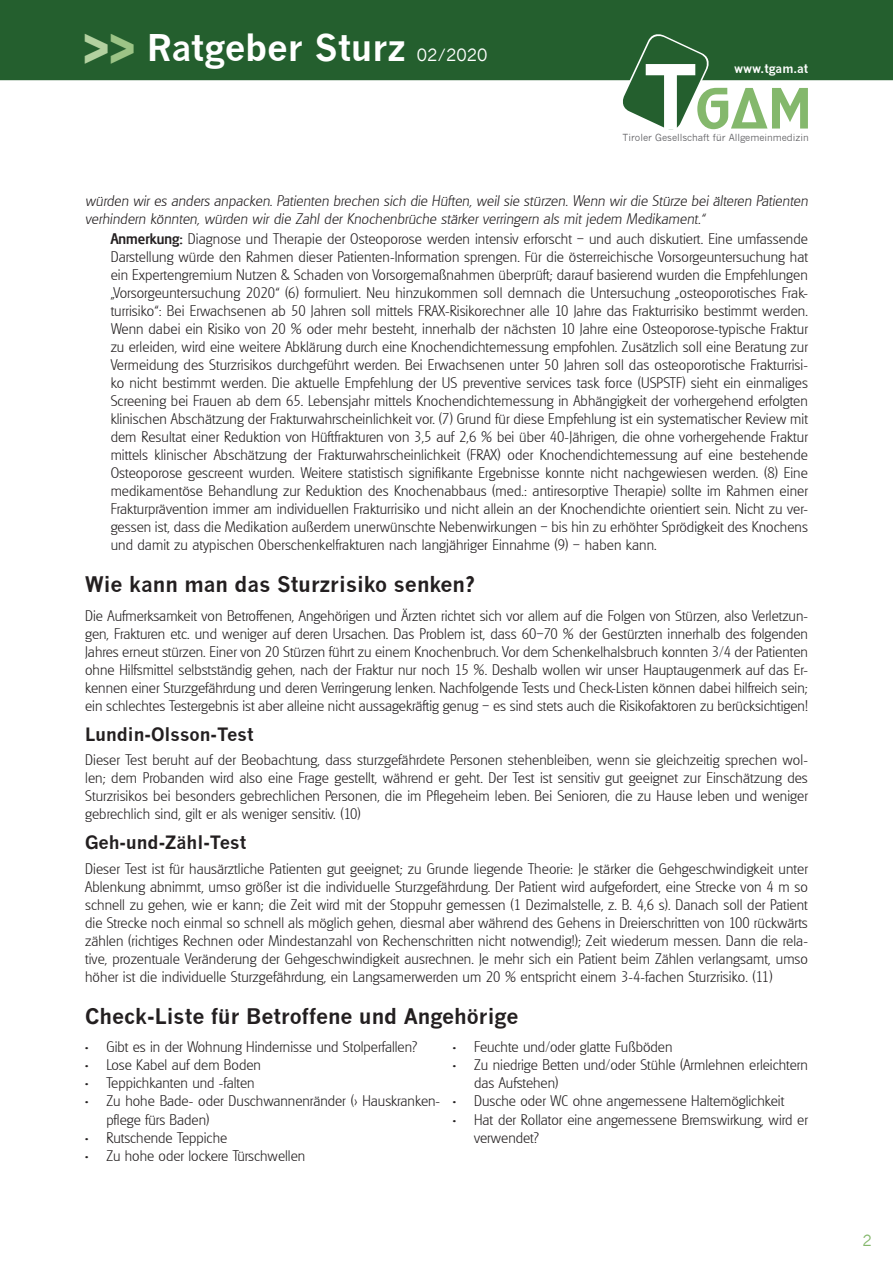
<style>
.page{position:relative;width:893px;height:1263px;background:#fff}
.page>*{position:absolute;margin:0;border:0;box-sizing:border-box;transform-origin:0 0}
.t1{font:700 87.6px "News Gothic";color:#fff}
.t2{font:700 36px "News Gothic";color:#fff}
.t3{font:700 21px "News Gothic";color:#231f20}
.t4{font:700 18px "News Gothic";color:#231f20}
.t5{font:200 15px/18px "Glasgow";color:#231f20;text-align:justify}
.t6{font:italic 200 15px/18px "Glasgow";letter-spacing:.005em;color:#231f20}
.t7{font:15px "News Gothic";color:#84b86c}
.t8{font:700 12px "News Gothic";color:#fff}
.t9{font:9.6px "News Gothic";letter-spacing:-.005em;color:#636366}
.s1{font-family:"Helvetica Neue LT Pro";font-weight:900;font-stretch:condensed;font-size:56.25px;color:#b3d1a0}
.s2{font-family:"Helvetica Neue LT Pro";font-weight:900;font-stretch:condensed;font-size:56.25px;color:#9cc486}
.s3{font-weight:400;font-size:16.5px}
.s4{font-weight:500}
.s5{font-weight:600}
</style>
<div class="page">
<div style="left:0;top:0;width:893px;height:80px;background:#245f2e"></div>
<svg style="left:617px;top:34px;width:191px;height:96px"></svg>
<h2 class="t2" style="left:83px;top:26px;width:406px"><span class="s1">&gt;</span><span class="s2">&gt;</span> Ratgeber Sturz <span class="s3">02/2020</span></h2>
<h1 class="t1" style="left:643px;top:44px;width:57px">T</h1>
<p class="t8" style="left:734px;top:61px;width:76px">www.tgam.at</p>
<p class="t9" style="left:622px;top:132px;width:188px">Tiroler Gesellschaft für Allgemeinmedizin</p>
<p class="t6" style="left:85px;top:191px;width:724px">würden wir es anders anpacken. Patienten brechen sich die Hüften, weil sie stürzen. Wenn wir die Stürze bei älteren Patienten verhindern könnten, würden wir die Zahl der Knochenbrüche stärker verringern als mit jedem Medikament.“</p>
<p class="t5" style="left:111px;top:229px;width:699px"><span class="s4">Anmerkung:</span> Diagnose und Therapie der Osteoporose werden intensiv erforscht – und auch diskutiert. Eine umfassende Darstellung würde den Rahmen dieser Patienten-Information sprengen. Für die österreichische Vorsorgeuntersuchung hat ein Expertengremium Nutzen &amp; Schaden von Vorsorgemaßnahmen überprüft; darauf basierend wurden die Empfehlungen „Vorsorgeuntersuchung 2020“ (6) formuliert. Neu hinzukommen soll demnach die Untersuchung „osteoporotisches Frak&shy;turrisiko“: Bei Erwachsenen ab 50 Jahren soll mittels FRAX-Risikorechner alle 10 Jahre das Frakturrisiko bestimmt werden.<br>Wenn dabei ein Risiko von 20 % oder mehr besteht, innerhalb der nächsten 10 Jahre eine Osteoporose-typische Fraktur zu erleiden, wird eine weitere Abklärung durch eine Knochendichtemessung empfohlen. Zusätzlich soll eine Beratung zur Vermeidung des Sturzrisikos durchgeführt werden. Bei Erwachsenen unter 50 Jahren soll das osteoporotische Frakturrisi&shy;ko nicht bestimmt werden. Die aktuelle Empfehlung der US preventive services task force (USPSTF) sieht ein einmaliges Screening bei Frauen ab dem 65. Lebensjahr mittels Knochendichtemessung in Abhängigkeit der vorhergehend erfolgten klinischen Abschätzung der Frakturwahrscheinlichkeit vor. (7) Grund für diese Empfehlung ist ein systematischer Review mit dem Resultat einer Reduktion von Hüftfrakturen von 3,5 auf 2,6 % bei über 40-Jährigen, die ohne vorhergehende Fraktur mittels klinischer Abschätzung der Frakturwahrscheinlichkeit (FRAX) oder Knochendichtemessung auf eine bestehende Osteoporose gescreent wurden. Weitere statistisch signifikante Ergebnisse konnte nicht nachgewiesen werden. (8) Eine medikamentöse Behandlung zur Reduktion des Knochenabbaus (med.: antiresorptive Therapie) sollte im Rahmen einer Frakturprävention immer am individuellen Frakturrisiko und nicht allein an der Knochendichte orientiert sein. Nicht zu ver&shy;gessen ist, dass die Medikation außerdem unerwünschte Nebenwirkungen – bis hin zu erhöhter Sprödigkeit des Knochens und damit zu atypischen Oberschenkelfrakturen nach langjähriger Einnahme (9) – haben kann.</p>
<h3 class="t3" style="left:85px;top:571px;width:391px">Wie kann man das Sturzrisiko senken?</h3>
<p class="t5" style="left:85px;top:606px;width:724px">Die Aufmerksamkeit von Betroffenen, Angehörigen und Ärzten richtet sich vor allem auf die Folgen von Stürzen, also Verletzun&shy;gen, Frakturen etc. und weniger auf deren Ursachen. Das Problem ist, dass 60–70 % der Gestürzten innerhalb des folgenden Jahres erneut stürzen. Einer von 20 Stürzen führt zu einem Knochenbruch. Vor dem Schenkelhalsbruch konnten 3/4 der Patienten ohne Hilfsmittel selbstständig gehen, nach der Fraktur nur noch 15 %. Deshalb wollen wir unser Hauptaugenmerk auf das Er&shy;kennen einer Sturzgefährdung und deren Verringerung lenken. Nachfolgende Tests und Check-Listen können dabei hilfreich sein; ein schlechtes Testergebnis ist aber alleine nicht aussagekräftig genug – es sind stets auch die Risikofaktoren zu berücksichtigen!</p>
<p class="t4" style="left:85px;top:723px;width:170px">Lundin-Olsson-Test</p>
<p class="t5" style="left:85px;top:751px;width:724px">Dieser Test beruht auf der Beobachtung, dass sturzgefährdete Personen stehenbleiben, wenn sie gleichzeitig sprechen wol&shy;len; dem Probanden wird also eine Frage gestellt, während er geht. Der Test ist sensitiv gut geeignet zur Einschätzung des Sturzrisikos bei besonders gebrechlichen Personen, die im Pflegeheim leben. Bei Senioren, die zu Hause leben und weniger gebrechlich sind, gilt er als weniger sensitiv. (10)</p>
<p class="t4" style="left:85px;top:832px;width:163px">Geh-und-Zähl-Test</p>
<p class="t5" style="left:85px;top:859px;width:724px">Dieser Test ist für hausärztliche Patienten gut geeignet; zu Grunde liegende Theorie: Je stärker die Gehgeschwindigkeit unter Ablenkung abnimmt, umso größer ist die individuelle Sturzgefährdung. Der Patient wird aufgefordert, eine Strecke von 4 m so schnell zu gehen, wie er kann; die Zeit wird mit der Stoppuhr gemessen (1 Dezimalstelle, z. B. 4,6 s). Danach soll der Patient die Strecke noch einmal so schnell als möglich gehen, diesmal aber während des Gehens in Dreierschritten von 100 rückwärts zählen (richtiges Rechnen oder Mindestanzahl von Rechenschritten nicht notwendig!); Zeit wiederum messen. Dann die rela&shy;tive, prozentuale Veränderung der Gehgeschwindigkeit ausrechnen. Je mehr sich ein Patient beim Zählen verlangsamt, umso höher ist die individuelle Sturzgefährdung, ein Langsamerwerden um 20 % entspricht einem 3-4-fachen Sturzrisiko. (11)</p>
<h3 class="t3" style="left:85px;top:1003px;width:435px">Check-Liste für Betroffene und Angehörige</h3>
<p class="t5" style="left:85px;top:1038px;width:334px"><span class="s5">•</span> Gibt es in der Wohnung Hindernisse und Stolperfallen?</p>
<p class="t5" style="left:85px;top:1056px;width:177px"><span class="s5">•</span> Lose Kabel auf dem Boden</p>
<p class="t5" style="left:85px;top:1074px;width:171px"><span class="s5">•</span> Teppichkanten und -falten</p>
<p class="t5" style="left:106px;top:1092px;width:335px;text-indent:-21px"><span class="s5">•</span> Zu hohe Bade- oder Duschwannenränder (&gt; Hauskranken&shy;pflege fürs Baden)</p>
<p class="t5" style="left:85px;top:1128px;width:144px"><span class="s5">•</span> Rutschende Teppiche</p>
<p class="t5" style="left:85px;top:1146px;width:222px"><span class="s5">•</span> Zu hohe oder lockere Türschwellen</p>
<p class="t5" style="left:453px;top:1038px;width:221px"><span class="s5">•</span> Feuchte und/oder glatte Fußböden</p>
<p class="t5" style="left:474px;top:1056px;width:335px;text-indent:-21px"><span class="s5">•</span> Zu niedrige Betten und/oder Stühle (Armlehnen erleichtern das Aufstehen)</p>
<p class="t5" style="left:453px;top:1092px;width:333px"><span class="s5">•</span> Dusche oder WC ohne angemessene Haltemöglichkeit</p>
<p class="t5" style="left:474px;top:1110px;width:335px;text-indent:-21px"><span class="s5">•</span> Hat der Rollator eine angemessene Bremswirkung, wird er verwendet?</p>
<p class="t7" style="left:862px;top:1231px;width:11px">2</p>
</div>
